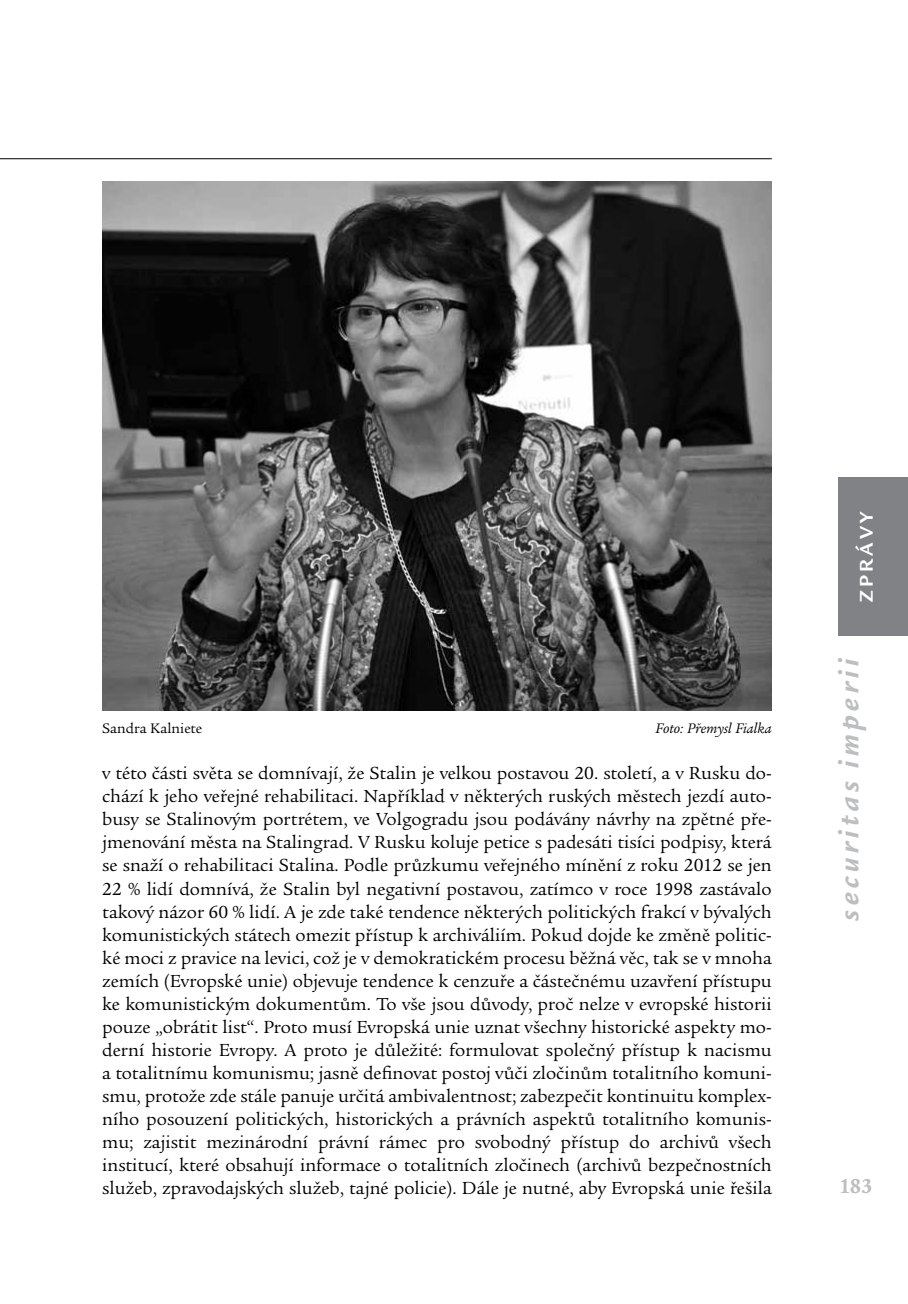
<style>
.page{position:relative;width:908px;height:1304px;background:#fff}
.page>*{position:absolute;margin:0;border:0;box-sizing:border-box;transform-origin:0 0}
.t1{font:italic 700 30px "Legacy Sans Itc TOT";letter-spacing:.15em;color:#bcbec0}
.t2{font:700 22px "Legacy Serif Itc TOT";color:#bcbec0}
.t3{font:700 20px "Legacy Sans Itc TOT";color:#fff}
.t4{font:19px/23px "Legacy Serif Itc TOT";color:#000;text-align:justify}
.t5{font:italic 15px "Legacy Serif Itc TOT";color:#000}
.t6{font:15px "Legacy Serif Itc TOT";color:#000}
</style>
<div class="page">
<hr style="left:0;top:158px;width:771px;height:1px;background:#000">
<div style="left:838px;top:477px;width:69px;height:159px;background:#808285"></div>
<img style="left:102px;top:181px;width:669px;height:529px">
<p class="t6" style="left:102px;top:720px;width:101px">Sandra Kalniete</p>
<p class="t5" style="left:655px;top:720px;width:118px">Foto: Přemysl Fialka</p>
<p class="t4" style="left:102px;top:763px;width:671px">v této části světa se domnívají, že Stalin je velkou postavou 20. století, a v Rusku do&shy;chází k jeho veřejné rehabilitaci. Například v některých ruských městech jezdí auto&shy;busy se Stalinovým portrétem, ve Volgogradu jsou podávány návrhy na zpětné pře&shy;jmenování města na Stalingrad. V Rusku koluje petice s padesáti tisíci podpisy, která se snaží o rehabilitaci Stalina. Podle průzkumu veřejného mínění z roku 2012 se jen 22 % lidí domnívá, že Stalin byl negativní postavou, zatímco v roce 1998 zastávalo takový názor 60 % lidí. A je zde také tendence některých politických frakcí v bývalých komunistických státech omezit přístup k archiváliím. Pokud dojde ke změně politic&shy;ké moci z pravice na levici, což je v demokratickém procesu běžná věc, tak se v mnoha zemích (Evropské unie) objevuje tendence k cenzuře a částečnému uzavření přístupu ke komunistickým dokumentům. To vše jsou důvody, proč nelze v evropské historii pouze „obrátit list“. Proto musí Evropská unie uznat všechny historické aspekty mo&shy;derní historie Evropy. A proto je důležité: formulovat společný přístup k nacismu a totalitnímu komunismu; jasně definovat postoj vůči zločinům totalitního komuni&shy;smu, protože zde stále panuje určitá ambivalentnost; zabezpečit kontinuitu komplex&shy;ního posouzení politických, historických a právních aspektů totalitního komunis&shy;mu; zajistit mezinárodní právní rámec pro svobodný přístup do archivů všech institucí, které obsahují informace o totalitních zločinech (archivů bezpečnostních služeb, zpravodajských služeb, tajné policie). Dále je nutné, aby Evropská unie řešila</p>
<p class="t3" style="left:854px;top:602px;width:92px;rotate:-90deg">ZPRÁVY</p>
<h1 class="t1" style="left:830px;top:921px;width:264px;rotate:-90deg">securitas imperii</h1>
<p class="t2" style="left:838px;top:1174px;width:35px">183</p>
</div>
